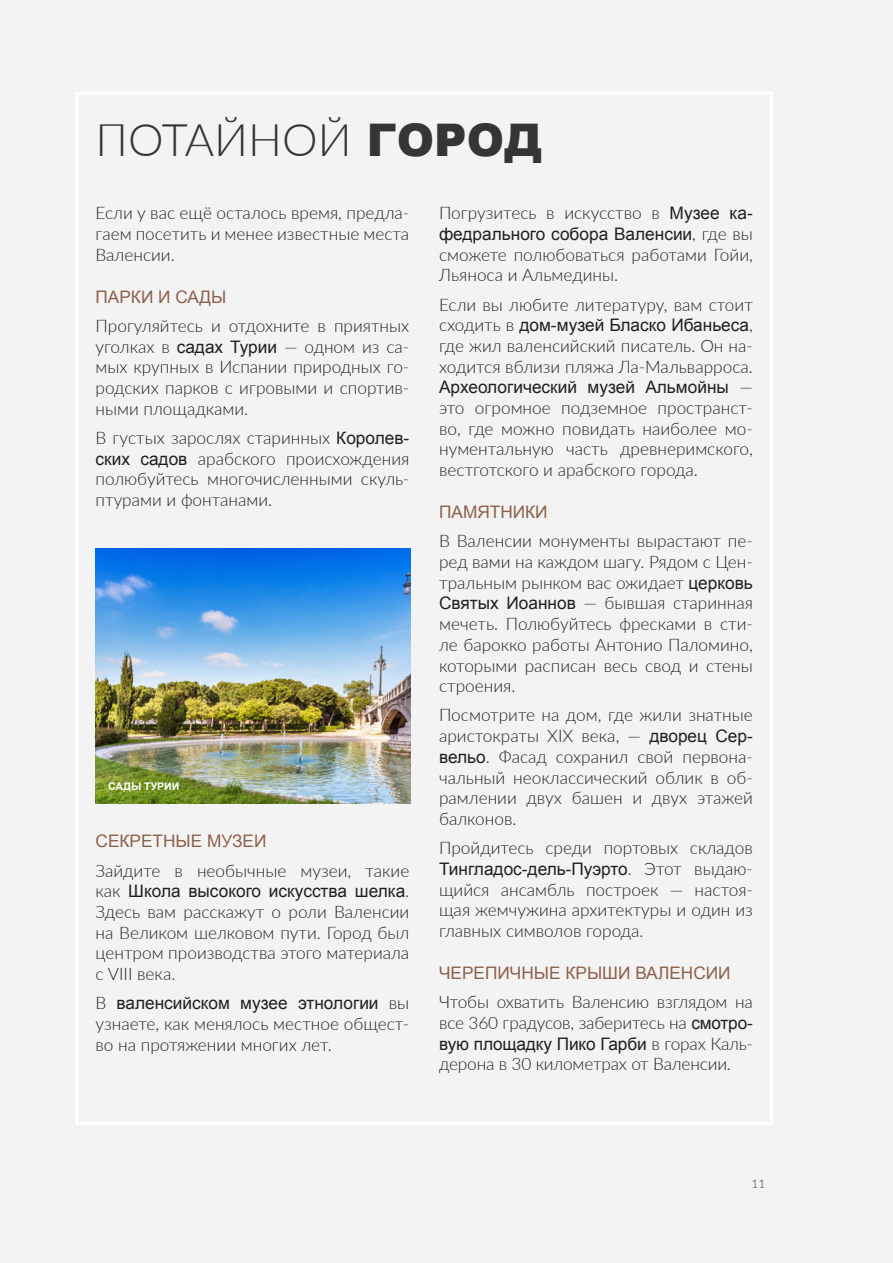
<style>
.page{position:relative;width:893px;height:1263px;background:#f3f3f3}
.page>*{position:absolute;margin:0;border:0;box-sizing:border-box;transform-origin:0 0}
.t1{font:300 45px "Lato";color:#353534}
.Body{font:300 17.25px/20.7px "Lato";color:#231f20;text-align:justify}
.t2{font:17.25px "Arial";color:#8d614a}
.t3{font:300 12px "Lato";color:#353534}
.PIE_ARRIBA{font:700 10.5px "Arial";color:#fff}
.s1{font-family:"Arial";font-weight:900}
.s2{font-family:"Arial";font-weight:400}
</style>
<div class="page">
<img style="left:96px;top:548px;width:314px;height:256px">
<h1 class="t1" style="left:96px;top:108px;width:448px">ПОТАЙНОЙ <span class="s1">ГОРОД</span></h1>
<p class="Body" style="left:96px;top:202px;width:315px">Если у вас ещё осталось время, предла&shy;гаем посетить и менее известные места Валенсии.</p>
<h3 class="t2" style="left:96px;top:285px;width:132px">ПАРКИ И САДЫ</h3>
<p class="Body" style="left:96px;top:315px;width:315px">Прогуляйтесь и отдохните в приятных уголках в <span class="s2">садах Турии</span> — одном из са&shy;мых крупных в Испании природных го&shy;родских парков с игровыми и спортив&shy;ными площадками.</p>
<p class="Body" style="left:96px;top:427px;width:315px">В густых зарослях старинных <span class="s2">Королев&shy;ских садов</span> арабского происхождения полюбуйтесь многочисленными скуль&shy;птурами и фонтанами.</p>
<p class="PIE_ARRIBA" style="left:108px;top:780px;width:73px">САДЫ ТУРИИ</p>
<h3 class="t2" style="left:96px;top:830px;width:172px">СЕКРЕТНЫЕ МУЗЕИ</h3>
<p class="Body" style="left:96px;top:859px;width:315px">Зайдите в необычные музеи, такие как <span class="s2">Школа высокого искусства шелка</span>.<br>Здесь вам расскажут о роли Валенсии на Великом шелковом пути. Город был центром производства этого материала с VIII века.</p>
<p class="Body" style="left:96px;top:992px;width:315px">В <span class="s2">валенсийском музее этнологии</span> вы узнаете, как менялось местное общест&shy;во на протяжении многих лет.</p>
<p class="Body" style="left:439px;top:202px;width:315px">Погрузитесь в искусство в <span class="s2">Музее ка&shy;федрального собора Валенсии</span>, где вы сможете полюбоваться работами Гойи, Льяноса и Альмедины.</p>
<p class="Body" style="left:439px;top:293px;width:315px">Если вы любите литературу, вам стоит сходить в <span class="s2">дом-музей Бласко Ибаньеса</span>, где жил валенсийский писатель. Он на&shy;ходится вблизи пляжа Ла-Мальварроса.<br><span class="s2">Археологический музей Альмойны</span> — это огромное подземное пространст&shy;во, где можно повидать наиболее мо&shy;нументальную часть древнеримского, вестготского и арабского города.</p>
<h3 class="t2" style="left:439px;top:501px;width:110px">ПАМЯТНИКИ</h3>
<p class="Body" style="left:439px;top:530px;width:315px">В Валенсии монументы вырастают пе&shy;ред вами на каждом шагу. Рядом с Цен&shy;тральным рынком вас ожидает <span class="s2">церковь Святых Иоаннов</span> — бывшая старинная мечеть. Полюбуйтесь фресками в сти&shy;ле барокко работы Антонио Паломино, которыми расписан весь свод и стены строения.</p>
<p class="Body" style="left:439px;top:704px;width:315px">Посмотрите на дом, где жили знатные аристократы XIX века, — <span class="s2">дворец Сер&shy;вельо</span>. Фасад сохранил свой первона&shy;чальный неоклассический облик в об&shy;рамлении двух башен и двух этажей балконов.</p>
<p class="Body" style="left:439px;top:837px;width:315px">Пройдитесь среди портовых складов <span class="s2">Тингладос-дель-Пуэрто</span>. Этот выдаю&shy;щийся ансамбль построек — настоя&shy;щая жемчужина архитектуры и один из главных символов города.</p>
<h3 class="t2" style="left:439px;top:961px;width:293px">ЧЕРЕПИЧНЫЕ КРЫШИ ВАЛЕНСИИ</h3>
<p class="Body" style="left:439px;top:991px;width:315px">Чтобы охватить Валенсию взглядом на все 360 градусов, заберитесь на <span class="s2">смотро&shy;вую площадку Пико Гарби</span> в горах Каль&shy;дерона в 30 километрах от Валенсии.</p>
<p class="t3" style="left:751px;top:1175px;width:15px">11</p>
</div>
